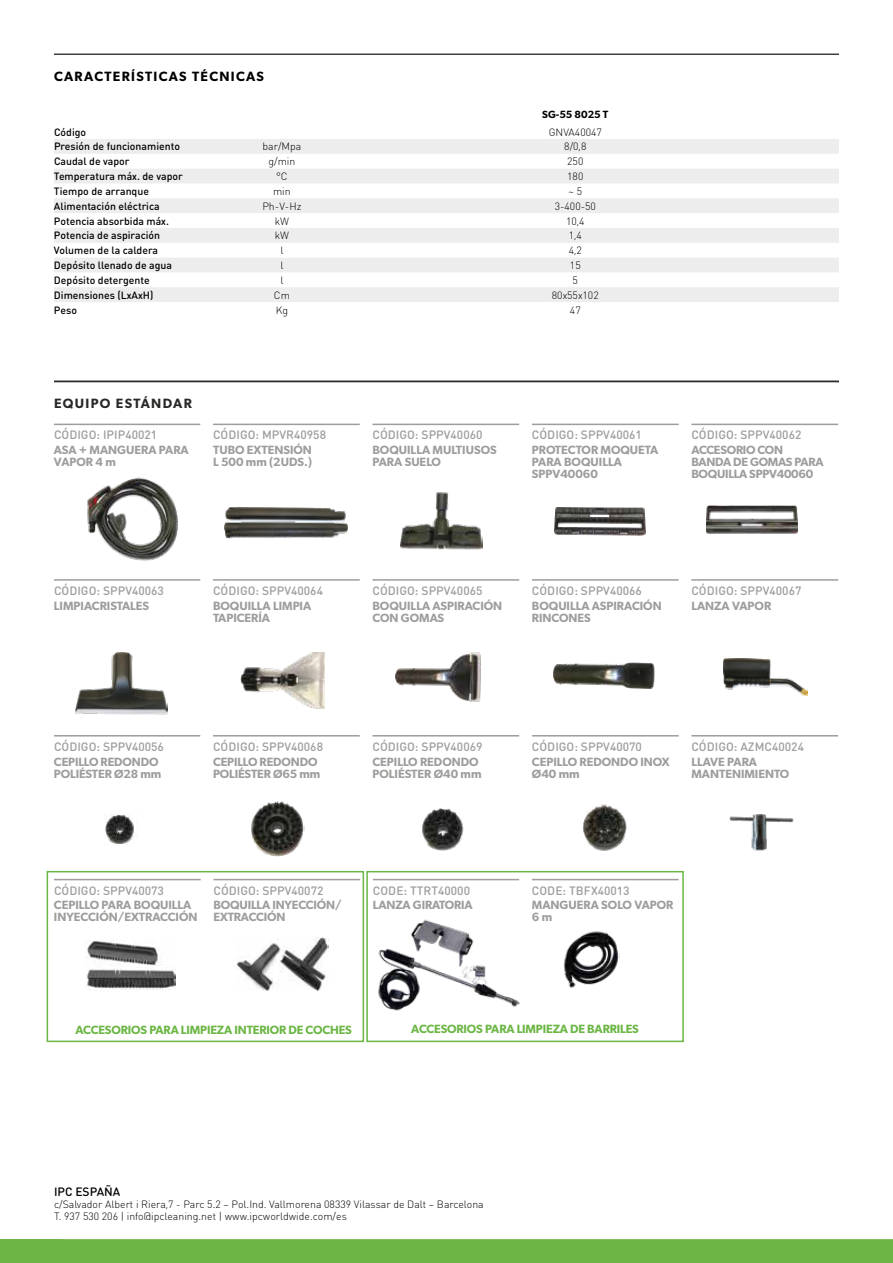
<style>
.page{position:relative;width:893px;height:1263px;background:#fff}
.page>*{position:absolute;margin:0;border:0;box-sizing:border-box;transform-origin:0 0}
.t1{font:600 13.5px "Gibson";letter-spacing:.1em;color:#000}
.t2{font:600 13.5px "Gibson";letter-spacing:.1em;color:#282827}
.t3{font:600 12px/12px "Gibson";color:#9d9d9c}
.t4{font:500 12px "DIN Round Pro";color:#9d9d9c}
.t5{font:600 12px "Gibson";letter-spacing:-.01em;color:#6bb644}
.t6{font:600 12px/12px "Gibson";letter-spacing:-.02em;color:#9d9d9c}
.t7{font:500 12px "DIN Round Pro";color:#000}
.t8{font:300 10.5px/12px "DIN Round Pro";color:#000}
.t9{font:500 10.5px "DIN Round Pro";color:#000}
.t10{font:600 10.5px "Gibson";color:#000}
</style>
<div class="page">
<div style="left:0;top:1239px;width:893px;height:24px;background:#6bb644"></div>
<hr style="left:54px;top:54px;width:785px;height:1px;background:#000">
<hr style="left:54px;top:381px;width:785px;height:1px;background:#282827">
<svg style="left:54px;top:139px;width:785px;height:163px;fill:#ededed"></svg>
<hr style="left:54px;top:424px;width:146px;height:1px;background:#9d9d9c">
<hr style="left:372px;top:424px;width:147px;height:1px;background:#9d9d9c">
<hr style="left:532px;top:424px;width:147px;height:1px;background:#9d9d9c">
<hr style="left:691px;top:424px;width:147px;height:1px;background:#9d9d9c">
<hr style="left:213px;top:424px;width:147px;height:1px;background:#9d9d9c">
<hr style="left:54px;top:735px;width:146px;height:1px;background:#9d9d9c">
<hr style="left:213px;top:735px;width:147px;height:1px;background:#9d9d9c">
<hr style="left:372px;top:735px;width:147px;height:1px;background:#9d9d9c">
<hr style="left:691px;top:735px;width:147px;height:1px;background:#9d9d9c">
<hr style="left:532px;top:735px;width:147px;height:1px;background:#9d9d9c">
<img style="left:87px;top:477px;width:91px;height:84px">
<img style="left:75px;top:653px;width:92px;height:62px">
<img style="left:400px;top:492px;width:82px;height:57px">
<img style="left:224px;top:508px;width:123px;height:31px">
<img style="left:395px;top:653px;width:86px;height:49px">
<img style="left:724px;top:659px;width:84px;height:37px">
<hr style="left:213px;top:579px;width:147px;height:2px;background:#9d9d9c">
<hr style="left:372px;top:579px;width:147px;height:2px;background:#9d9d9c">
<hr style="left:532px;top:579px;width:147px;height:2px;background:#9d9d9c">
<hr style="left:691px;top:579px;width:147px;height:2px;background:#9d9d9c">
<hr style="left:54px;top:579px;width:146px;height:2px;background:#9d9d9c">
<img style="left:554px;top:507px;width:91px;height:29px">
<img style="left:707px;top:505px;width:91px;height:29px">
<img style="left:240px;top:653px;width:84px;height:56px">
<img style="left:553px;top:663px;width:101px;height:26px">
<img style="left:251px;top:801px;width:53px;height:56px">
<img style="left:422px;top:808px;width:42px;height:43px">
<img style="left:583px;top:804px;width:44px;height:47px">
<img style="left:105px;top:814px;width:33px;height:30px">
<img style="left:729px;top:814px;width:65px;height:37px">
<hr style="left:54px;top:879px;width:147px;height:1px;background:#9d9d9c">
<hr style="left:213px;top:879px;width:147px;height:1px;background:#9d9d9c">
<hr style="left:373px;top:879px;width:146px;height:1px;background:#9d9d9c">
<hr style="left:532px;top:879px;width:147px;height:1px;background:#9d9d9c">
<img style="left:85px;top:940px;width:91px;height:50px">
<img style="left:236px;top:938px;width:92px;height:52px">
<img style="left:564px;top:931px;width:56px;height:57px">
<img style="left:364px;top:911px;width:156px;height:108px">
<div style="left:366px;top:871px;width:318px;height:171px;border:2px solid #6bb644"></div>
<div style="left:47px;top:871px;width:317px;height:171px;border:2px solid #6bb644"></div>
<p class="t1" style="left:54px;top:68px;width:212px">CARACTERÍSTICAS TÉCNICAS</p>
<p class="t10" style="left:542px;top:108px;width:68px">SG-55 8025 T</p>
<p class="t9" style="left:54px;top:125px;width:34px">Código</p>
<p class="t8" style="left:549px;top:125px;width:55px">GNVA40047</p>
<p class="t9" style="left:54px;top:139px;width:128px">Presión de funcionamiento</p>
<p class="t8" style="left:263px;top:140px;width:40px">bar/Mpa</p>
<p class="t8" style="left:564px;top:140px;width:24px">8/0,8</p>
<p class="t9" style="left:54px;top:154px;width:77px">Caudal de vapor</p>
<p class="t8" style="left:268px;top:155px;width:28px">g/min</p>
<p class="t8" style="left:567px;top:155px;width:18px">250</p>
<p class="t9" style="left:54px;top:169px;width:130px">Temperatura máx. de vapor</p>
<p class="t8" style="left:276px;top:170px;width:13px">°C</p>
<p class="t8" style="left:567px;top:170px;width:18px">180</p>
<p class="t9" style="left:54px;top:184px;width:97px">Tiempo de arranque</p>
<p class="t8" style="left:273px;top:185px;width:19px">min</p>
<p class="t8" style="left:569px;top:185px;width:15px">~ 5</p>
<p class="t9" style="left:54px;top:199px;width:107px">Alimentación eléctrica</p>
<p class="t8" style="left:262px;top:200px;width:41px">Ph-V-Hz</p>
<p class="t8" style="left:555px;top:200px;width:43px">3-400-50</p>
<p class="t9" style="left:54px;top:214px;width:116px">Potencia absorbida máx.</p>
<p class="t8" style="left:275px;top:214px;width:16px">kW</p>
<p class="t8" style="left:566px;top:214px;width:20px">10,4</p>
<p class="t9" style="left:54px;top:228px;width:108px">Potencia de aspiración</p>
<p class="t8" style="left:275px;top:229px;width:16px">kW</p>
<p class="t8" style="left:569px;top:229px;width:15px">1,4</p>
<p class="t9" style="left:54px;top:243px;width:106px">Volumen de la caldera</p>
<p class="t8" style="left:280px;top:244px;width:5px">l</p>
<p class="t8" style="left:569px;top:244px;width:15px">4,2</p>
<p class="t9" style="left:54px;top:258px;width:120px">Depósito llenado de agua</p>
<p class="t8" style="left:280px;top:259px;width:5px">l</p>
<p class="t8" style="left:570px;top:259px;width:12px">15</p>
<p class="t9" style="left:54px;top:273px;width:97px">Depósito detergente</p>
<p class="t8" style="left:280px;top:274px;width:5px">l</p>
<p class="t8" style="left:573px;top:274px;width:7px">5</p>
<p class="t9" style="left:54px;top:288px;width:101px">Dimensiones (LxAxH)</p>
<p class="t8" style="left:274px;top:289px;width:18px">Cm</p>
<p class="t8" style="left:552px;top:289px;width:48px">80x55x102</p>
<p class="t9" style="left:54px;top:303px;width:25px">Peso</p>
<p class="t8" style="left:276px;top:303px;width:14px">Kg</p>
<p class="t8" style="left:570px;top:303px;width:12px">47</p>
<p class="t2" style="left:54px;top:395px;width:139px">EQUIPO ESTÁNDAR</p>
<p class="t4" style="left:54px;top:427px;width:105px">CÓDIGO: IPIP40021</p>
<p class="t4" style="left:213px;top:427px;width:115px">CÓDIGO: MPVR40958</p>
<p class="t4" style="left:372px;top:427px;width:112px">CÓDIGO: SPPV40060</p>
<p class="t4" style="left:532px;top:427px;width:112px">CÓDIGO: SPPV40061</p>
<p class="t4" style="left:691px;top:427px;width:112px">CÓDIGO: SPPV40062</p>
<p class="t3" style="left:54px;top:444px;width:136px">ASA + MANGUERA PARA<br>VAPOR 4 m</p>
<p class="t3" style="left:213px;top:444px;width:101px">TUBO EXTENSIÓN<br>L 500 mm (2UDS.)</p>
<p class="t3" style="left:372px;top:444px;width:126px">BOQUILLA MULTIUSOS<br>PARA SUELO</p>
<p class="t3" style="left:532px;top:444px;width:128px">PROTECTOR MOQUETA<br>PARA BOQUILLA<br>SPPV40060</p>
<p class="t6" style="left:691px;top:444px;width:134px">ACCESORIO CON<br>BANDA DE GOMAS PARA<br>BOQUILLA SPPV40060</p>
<p class="t4" style="left:54px;top:582px;width:112px">CÓDIGO: SPPV40063</p>
<p class="t4" style="left:213px;top:582px;width:112px">CÓDIGO: SPPV40064</p>
<p class="t4" style="left:372px;top:582px;width:112px">CÓDIGO: SPPV40065</p>
<p class="t4" style="left:532px;top:582px;width:112px">CÓDIGO: SPPV40066</p>
<p class="t4" style="left:691px;top:582px;width:112px">CÓDIGO: SPPV40067</p>
<p class="t3" style="left:54px;top:599px;width:97px">LIMPIACRISTALES</p>
<p class="t3" style="left:213px;top:599px;width:100px">BOQUILLA LIMPIA<br>TAPICERÍA</p>
<p class="t3" style="left:372px;top:599px;width:131px">BOQUILLA ASPIRACIÓN<br>CON GOMAS</p>
<p class="t3" style="left:532px;top:599px;width:131px">BOQUILLA ASPIRACIÓN<br>RINCONES</p>
<p class="t3" style="left:691px;top:599px;width:81px">LANZA VAPOR</p>
<p class="t4" style="left:54px;top:738px;width:112px">CÓDIGO: SPPV40056</p>
<p class="t4" style="left:213px;top:738px;width:112px">CÓDIGO: SPPV40068</p>
<p class="t4" style="left:372px;top:738px;width:112px">CÓDIGO: SPPV40069</p>
<p class="t4" style="left:532px;top:738px;width:112px">CÓDIGO: SPPV40070</p>
<p class="t4" style="left:691px;top:738px;width:114px">CÓDIGO: AZMC40024</p>
<p class="t3" style="left:54px;top:755px;width:109px">CEPILLO REDONDO<br>POLIÉSTER Ø28 mm</p>
<p class="t3" style="left:213px;top:755px;width:109px">CEPILLO REDONDO<br>POLIÉSTER Ø65 mm</p>
<p class="t3" style="left:372px;top:755px;width:111px">CEPILLO REDONDO<br>POLIÉSTER Ø40 mm</p>
<p class="t3" style="left:532px;top:755px;width:139px">CEPILLO REDONDO INOX<br>Ø40 mm</p>
<p class="t3" style="left:691px;top:755px;width:99px">LLAVE PARA<br>MANTENIMIENTO</p>
<p class="t4" style="left:54px;top:882px;width:112px">CÓDIGO: SPPV40073</p>
<p class="t4" style="left:213px;top:882px;width:112px">CÓDIGO: SPPV40072</p>
<p class="t4" style="left:373px;top:882px;width:99px">CODE: TTRT40000</p>
<p class="t4" style="left:532px;top:882px;width:99px">CODE: TBFX40013</p>
<p class="t3" style="left:54px;top:899px;width:145px">CEPILLO PARA BOQUILLA<br>INYECCIÓN/EXTRACCIÓN</p>
<p class="t3" style="left:213px;top:899px;width:130px">BOQUILLA INYECCIÓN/<br>EXTRACCIÓN</p>
<p class="t3" style="left:373px;top:899px;width:101px">LANZA GIRATORIA</p>
<p class="t3" style="left:532px;top:899px;width:143px">MANGUERA SOLO VAPOR<br>6 m</p>
<p class="t5" style="left:76px;top:1022px;width:278px">ACCESORIOS PARA LIMPIEZA INTERIOR DE COCHES</p>
<p class="t5" style="left:411px;top:1021px;width:229px">ACCESORIOS PARA LIMPIEZA DE BARRILES</p>
<p class="t7" style="left:54px;top:1183px;width:68px">IPC ESPAÑA</p>
<p class="t8" style="left:54px;top:1197px;width:431px">c/Salvador Albert i Riera,7 - Parc 5.2 – Pol.Ind. Vallmorena 08339 Vilassar de Dalt – Barcelona<br>T. 937 530 206 | info@ipcleaning.net | www.ipcworldwide.com/es</p>
</div>
